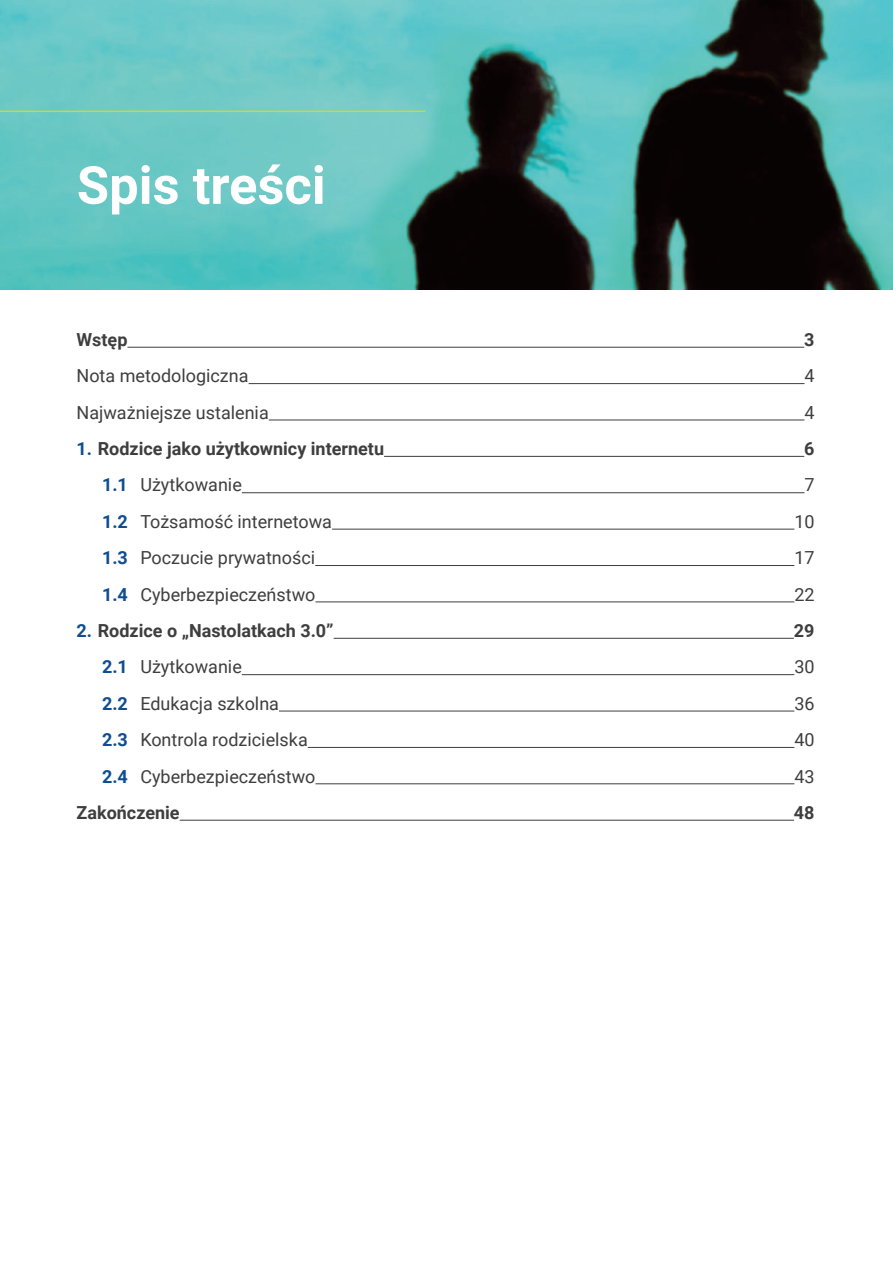
<style>
.page{position:relative;width:893px;height:1263px;background:#fff}
.page>*{position:absolute;margin:0;border:0;box-sizing:border-box;transform-origin:0 0}
.t1{font:700 52.5px "Roboto";color:#fff}
.t2{font:18px "Roboto";color:#3e3e3f}
.t3{font:700 18px "Roboto";color:#3e3e3f}
.s1{color:#0f4d91}
.s2{font-weight:700;color:#0f4d91}
</style>
<div class="page">
<img style="left:0;top:0;width:893px;height:289px">
<hr style="left:127px;top:347px;width:677px;height:1px;background:#3e3e3f">
<hr style="left:249px;top:383px;width:555px;height:1px;background:#3e3e3f">
<hr style="left:269px;top:419px;width:535px;height:1px;background:#3e3e3f">
<hr style="left:384px;top:456px;width:420px;height:1px;background:#3e3e3f">
<hr style="left:242px;top:492px;width:562px;height:1px;background:#3e3e3f">
<hr style="left:332px;top:529px;width:462px;height:1px;background:#3e3e3f">
<hr style="left:315px;top:565px;width:479px;height:1px;background:#3e3e3f">
<hr style="left:315px;top:601px;width:479px;height:1px;background:#3e3e3f">
<hr style="left:334px;top:638px;width:460px;height:1px;background:#3e3e3f">
<hr style="left:242px;top:674px;width:552px;height:1px;background:#3e3e3f">
<hr style="left:279px;top:711px;width:515px;height:1px;background:#3e3e3f">
<hr style="left:308px;top:747px;width:486px;height:1px;background:#3e3e3f">
<hr style="left:315px;top:783px;width:479px;height:1px;background:#3e3e3f">
<hr style="left:180px;top:820px;width:614px;height:1px;background:#3e3e3f">
<hr style="left:0;top:111px;width:425px;height:1px;background:#c8da35">
<h1 class="t1" style="left:77px;top:148px;width:250px">Spis treści</h1>
<p class="t3" style="left:77px;top:327px;width:52px">Wstęp</p>
<p class="t3" style="left:804px;top:327px;width:12px">3</p>
<p class="t2" style="left:77px;top:363px;width:174px">Nota metodologiczna</p>
<p class="t2" style="left:804px;top:363px;width:12px">4</p>
<p class="t2" style="left:77px;top:400px;width:194px">Najważniejsze ustalenia</p>
<p class="t2" style="left:804px;top:400px;width:12px">4</p>
<p class="t3" style="left:77px;top:436px;width:309px"><span class="s1">1.</span> Rodzice jako użytkownicy internetu</p>
<p class="t3" style="left:804px;top:436px;width:12px">6</p>
<p class="t2" style="left:102px;top:472px;width:141px"><span class="s2">1.1</span> Użytkowanie</p>
<p class="t2" style="left:804px;top:472px;width:12px">7</p>
<p class="t2" style="left:102px;top:509px;width:232px"><span class="s2">1.2</span> Tożsamość internetowa</p>
<p class="t2" style="left:794px;top:509px;width:22px">10</p>
<p class="t2" style="left:102px;top:545px;width:215px"><span class="s2">1.3</span> Poczucie prywatności</p>
<p class="t2" style="left:794px;top:545px;width:22px">17</p>
<p class="t2" style="left:102px;top:582px;width:215px"><span class="s2">1.4</span> Cyberbezpieczeństwo</p>
<p class="t2" style="left:794px;top:582px;width:22px">22</p>
<p class="t3" style="left:77px;top:618px;width:259px"><span class="s1">2.</span> Rodzice o „Nastolatkach 3.0”</p>
<p class="t3" style="left:794px;top:618px;width:22px">29</p>
<p class="t2" style="left:102px;top:654px;width:141px"><span class="s2">2.1</span> Użytkowanie</p>
<p class="t2" style="left:794px;top:654px;width:22px">30</p>
<p class="t2" style="left:102px;top:691px;width:178px"><span class="s2">2.2</span> Edukacja szkolna</p>
<p class="t2" style="left:794px;top:691px;width:22px">36</p>
<p class="t2" style="left:102px;top:727px;width:207px"><span class="s2">2.3</span> Kontrola rodzicielska</p>
<p class="t2" style="left:794px;top:727px;width:22px">40</p>
<p class="t2" style="left:102px;top:763px;width:215px"><span class="s2">2.4</span> Cyberbezpieczeństwo</p>
<p class="t2" style="left:794px;top:763px;width:22px">43</p>
<p class="t3" style="left:77px;top:800px;width:105px">Zakończenie</p>
<p class="t3" style="left:794px;top:800px;width:22px">48</p>
</div>
